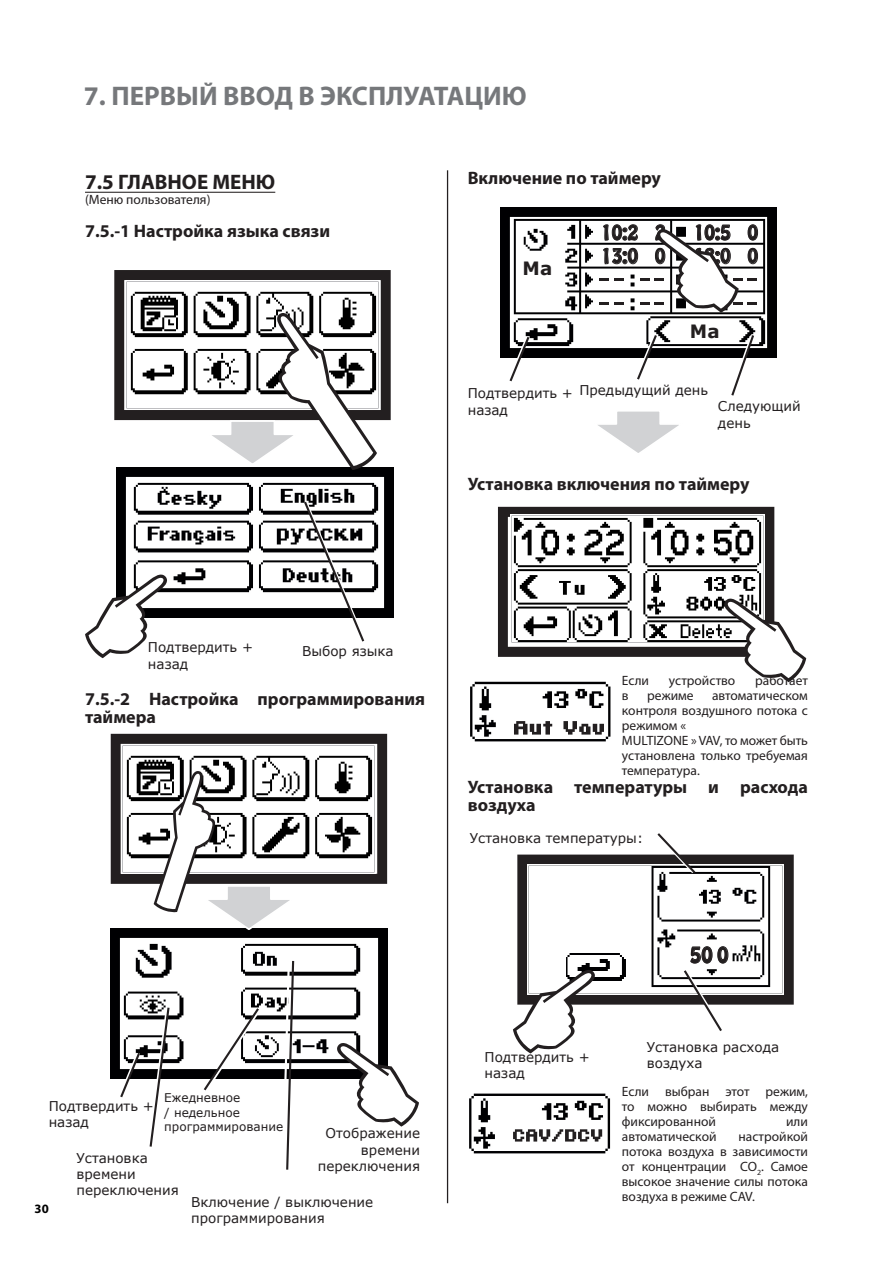
<style>
.page{position:relative;width:893px;height:1263px;background:#fff}
.page>*{position:absolute;margin:0;border:0;box-sizing:border-box;transform-origin:0 0}
.obsah1{font:700 27px "Myriad Pro";color:#76787b}
.obsah1_2{font:700 21px "Myriad Pro";color:#231f20}
.t1{font:19.65px "Hobo CE";color:#231f20}
.t2{font:18.3px/23.5px "Hobo CE";color:#231f20}
.t3{font:700 18.3px "Verdana";color:#231f20}
.nadpis_nepodtr{font:700 18px/18px "Myriad Pro";color:#231f20}
.obsah1_2_1{font:700 18px/18px "Myriad Pro";color:#231f20}
.Text{font:13.5px/15px "Myriad Pro";color:#231f20;text-align:justify}
.t4{font:13.5px/16.2px "Verdana";color:#231f20}
.t5{font:700 12.75px "Myriad Pro";color:#000}
.t6{font:12px/14.4px "Verdana";color:#231f20}
</style>
<div class="page">
<hr style="left:447px;top:170px;width:1px;height:1033px;background:#231f20">
<hr style="left:85px;top:192px;width:190px;height:1px;background:#231f20">
<img style="left:117px;top:468px;width:276px;height:150px">
<svg style="left:302px;top:499px;width:66px;height:143px"></svg>
<svg style="left:85px;top:574px;width:82px;height:84px"></svg>
<svg style="left:114px;top:270px;width:277px;height:200px"></svg>
<img style="left:111px;top:932px;width:276px;height:147px">
<svg style="left:281px;top:957px;width:14px;height:213px"></svg>
<svg style="left:202px;top:1006px;width:61px;height:85px"></svg>
<svg style="left:117px;top:1005px;width:54px;height:142px"></svg>
<svg style="left:337px;top:1043px;width:82px;height:83px"></svg>
<svg style="left:111px;top:734px;width:276px;height:198px"></svg>
<img style="left:500px;top:207px;width:276px;height:150px">
<div style="left:597px;top:271px;width:29px;height:16px;background:#fff"></div>
<div style="left:597px;top:294px;width:29px;height:16px;background:#fff"></div>
<div style="left:731px;top:271px;width:29px;height:16px;background:#fff"></div>
<div style="left:731px;top:294px;width:29px;height:16px;background:#fff"></div>
<div style="left:595px;top:247px;width:73px;height:17px;background:#fff"></div>
<div style="left:688px;top:247px;width:73px;height:17px;background:#fff"></div>
<div style="left:688px;top:222px;width:73px;height:18px;background:#fff"></div>
<div style="left:595px;top:222px;width:73px;height:18px;background:#fff"></div>
<svg style="left:506px;top:334px;width:25px;height:48px"></svg>
<svg style="left:634px;top:333px;width:25px;height:47px"></svg>
<svg style="left:728px;top:333px;width:28px;height:63px"></svg>
<svg style="left:598px;top:411px;width:81px;height:42px"></svg>
<svg style="left:599px;top:224px;width:159px;height:89px"></svg>
<div style="left:680px;top:322px;width:36px;height:17px;background:#fff"></div>
<div style="left:518px;top:259px;width:31px;height:16px;background:#fff"></div>
<svg style="left:498px;top:507px;width:308px;height:175px"></svg>
<img style="left:470px;top:680px;width:142px;height:62px">
<div style="left:512px;top:711px;width:77px;height:25px;background:#fff"></div>
<svg style="left:514px;top:721px;width:90px;height:13px"></svg>
<svg style="left:513px;top:833px;width:281px;height:220px"></svg>
<img style="left:469px;top:1093px;width:142px;height:61px">
<div style="left:515px;top:1122px;width:77px;height:25px;background:#fff"></div>
<svg style="left:513px;top:1129px;width:89px;height:12px"></svg>
<p class="obsah1" style="left:84px;top:79px;width:444px">7. ПЕРВЫЙ ВВОД В ЭКСПЛУАТАЦИЮ</p>
<p class="obsah1_2" style="left:85px;top:168px;width:192px">7.5 ГЛАВНОЕ МЕНЮ</p>
<p class="Text" style="left:85px;top:192px;width:127px">(Меню пользователя)</p>
<p class="obsah1_2_1" style="left:85px;top:222px;width:247px">7.5.-1 Настройка языка связи</p>
<p class="nadpis_nepodtr" style="left:468px;top:168px;width:195px">Включение по таймеру</p>
<h3 class="t3" style="left:523px;top:255px;width:31px">Ma</h3>
<h3 class="t2" style="left:601px;top:221px;width:66px">10:2 2<br>13:0 0</h3>
<h3 class="t2" style="left:694px;top:221px;width:66px">10:5 0<br>18:0 0</h3>
<h3 class="t3" style="left:690px;top:319px;width:31px">Ma</h3>
<p class="t4" style="left:468px;top:385px;width:107px">Подтвердить + назад</p>
<p class="t4" style="left:579px;top:382px;width:130px">Предыдущий день</p>
<p class="t4" style="left:718px;top:398px;width:84px">Следующий день</p>
<p class="nadpis_nepodtr" style="left:468px;top:474px;width:283px">Установка включения по таймеру</p>
<p class="t4" style="left:148px;top:639px;width:107px">Подтвердить + назад</p>
<p class="t4" style="left:302px;top:642px;width:93px">Выбор языка</p>
<p class="obsah1_2_1" style="left:85px;top:690px;width:342px">7.5.-2 Настройка программирования таймера</p>
<p class="t6" style="left:164px;top:1090px;width:120px">Ежедневное<br>/ недельное программирование</p>
<p class="t4" style="left:49px;top:1097px;width:107px">Подтвердить + назад</p>
<p class="t4" style="left:77px;top:1149px;width:104px">Установка времени переключения</p>
<p class="t4" style="left:318px;top:1125px;width:104px;text-align:right">Отображение времени переключения</p>
<p class="t4" style="left:191px;top:1193px;width:184px">Включение / выключение программирования</p>
<p class="t5" style="left:35px;top:1200px;width:16px">30</p>
<p class="Text" style="left:622px;top:673px;width:29px">Если</p>
<p class="Text" style="left:669px;top:673px;width:68px">устройство</p>
<p class="Text" style="left:755px;top:673px;width:54px">работает</p>
<p class="Text" style="left:622px;top:688px;width:8px">в</p>
<p class="Text" style="left:647px;top:688px;width:48px">режиме</p>
<p class="Text" style="left:622px;top:688px;width:188px;text-indent:90px">автоматическом контроля воздушного потока с режимом «</p>
<p class="Text" style="left:622px;top:733px;width:188px">MULTIZONE » VAV, то может быть установлена только требуемая температура.</p>
<p class="nadpis_nepodtr" style="left:468px;top:777px;width:342px">Установка температуры и расхода воздуха</p>
<p class="t4" style="left:470px;top:830px;width:175px">Установка температуры:</p>
<h3 class="t1" style="left:690px;top:942px;width:40px">50 0</h3>
<p class="t4" style="left:485px;top:1049px;width:107px">Подтвердить + назад</p>
<p class="t4" style="left:647px;top:1038px;width:134px">Установка расхода воздуха</p>
<p class="Text" style="left:622px;top:1084px;width:188px">Если выбран этот режим, то можно выбирать между фиксированной</p>
<p class="Text" style="left:786px;top:1114px;width:23px">или</p>
<p class="Text" style="left:622px;top:1129px;width:96px">автоматической</p>
<p class="Text" style="left:622px;top:1129px;width:188px;text-indent:117px">настройкой потока воздуха в зависимости от концентрации CO<sub>2</sub>. Самое высокое значение силы потока воздуха в режиме CAV.</p>
</div>
